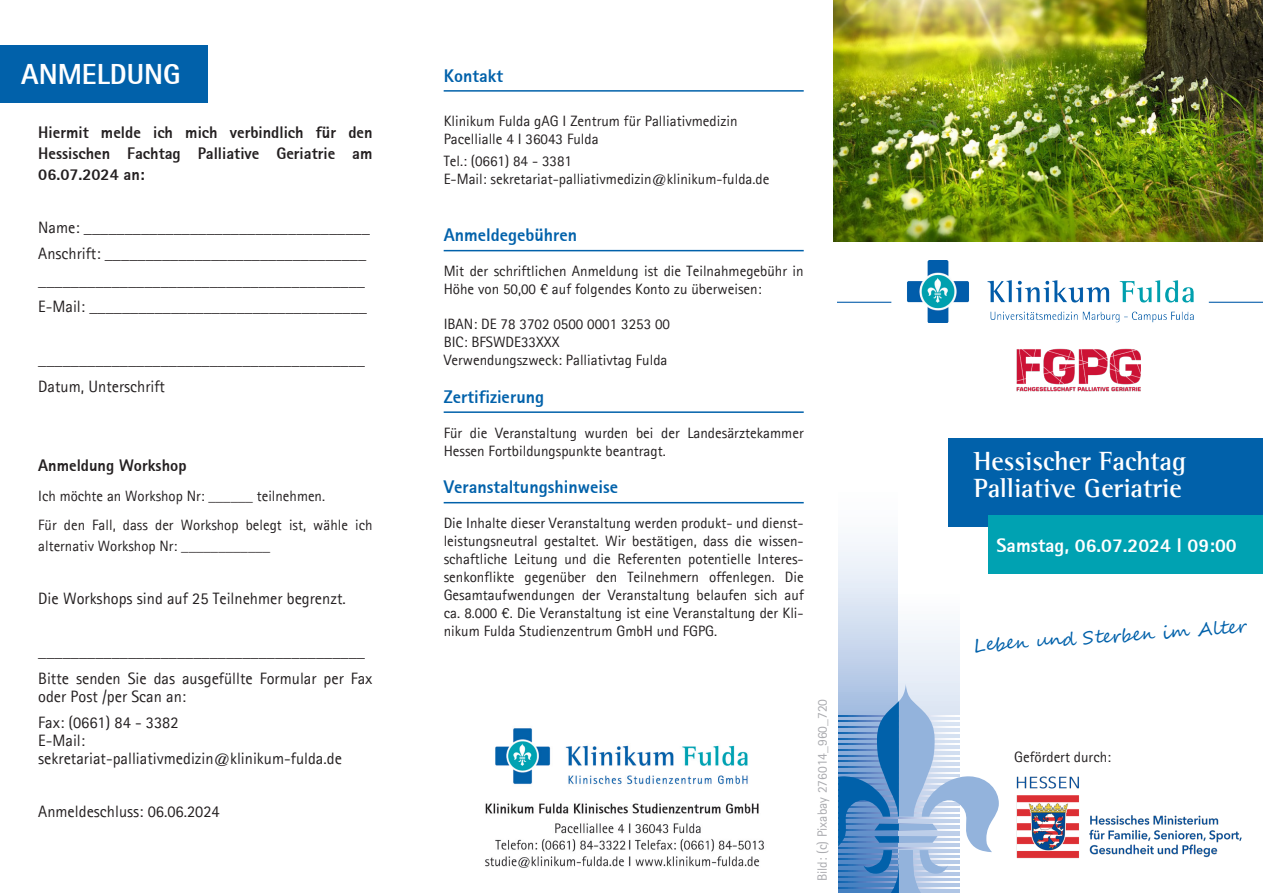
<style>
.page{position:relative;width:1263px;height:893px;background:#fff}
.page>*{position:absolute;margin:0;border:0;box-sizing:border-box;transform-origin:0 0}
.t1{font:800 28.5px "Agfa Rotis Sans Serif";color:#fff}
.t2{font:700 27px/27px "Agfa Rotis Semi Serif";color:#fff}
.t3{font:800 19.5px "Agfa Rotis Sans Serif";color:#fff}
.Begrüßung{font:800 18px "Agfa Rotis Sans Serif";color:#0161aa}
.t4{font:18px "Segoe Script";color:#0161aa}
.t5{font:16.5px/18px "Rotis Sans Serif";color:#231f20}
.t6{font:800 16.5px/21px "Agfa Rotis Sans Serif";color:#231f20;text-align:justify}
.t7{font:15px/18px "Rotis Sans Serif";color:#231f20}
.t8{font:13.5px "Rotis Sans Serif";color:#aaabaf}
</style>
<div class="page">
<svg style="left:838px;top:542px;width:61px;height:142px;background:#d7e2f1"></svg>
<svg style="left:899px;top:526px;width:61px;height:158px"></svg>
<svg style="left:838px;top:684px;width:161px;height:209px"></svg>
<img style="left:838px;top:261px;width:425px;height:61px">
<div style="left:948px;top:438px;width:315px;height:88px;background:#0161aa"></div>
<div style="left:988px;top:515px;width:275px;height:59px;background:#00a2b2"></div>
<div style="left:0;top:45px;width:208px;height:58px;background:#0161aa"></div>
<img style="left:833px;top:0;width:430px;height:242px">
<img style="left:1016px;top:776px;width:226px;height:83px">
<img style="left:485px;top:728px;width:279px;height:140px">
<hr style="left:444px;top:90px;width:360px;height:2px;background:#0161aa">
<hr style="left:444px;top:250px;width:360px;height:1px;background:#0161aa">
<hr style="left:444px;top:411px;width:360px;height:2px;background:#0161aa">
<hr style="left:444px;top:502px;width:360px;height:1px;background:#0161aa">
<img style="left:1016px;top:348px;width:125px;height:43px">
<p class="t1" style="left:21px;top:56px;width:161px">ANMELDUNG</p>
<p class="t6" style="left:38px;top:121px;width:336px">Hiermit melde ich mich verbindlich für den Hessischen Fachtag Palliative Geriatrie am 06.07.2024 an:</p>
<p class="t5" style="left:38px;top:218px;width:333px">Name: ___________________________________</p>
<p class="t5" style="left:38px;top:244px;width:329px">Anschrift: ________________________________</p>
<p class="t5" style="left:38px;top:271px;width:328px">________________________________________</p>
<p class="t5" style="left:38px;top:297px;width:330px">E-Mail: __________________________________</p>
<p class="t5" style="left:38px;top:350px;width:328px">________________________________________</p>
<p class="t5" style="left:38px;top:377px;width:128px">Datum, Unterschrift</p>
<p class="t6" style="left:38px;top:455px;width:150px">Anmeldung Workshop</p>
<p class="t7" style="left:38px;top:486px;width:288px">Ich möchte an Workshop Nr: ______ teilnehmen.</p>
<p class="t7" style="left:38px;top:514px;width:336px;line-height:21px">Für den Fall, dass der Workshop belegt ist, wähle ich alternativ Workshop Nr: ____________</p>
<p class="t5" style="left:38px;top:589px;width:309px">Die Workshops sind auf 25 Teilnehmer begrenzt.</p>
<p class="t5" style="left:38px;top:642px;width:328px">________________________________________</p>
<p class="t5" style="left:38px;top:669px;width:336px">Bitte senden Sie das ausgefüllte Formular per Fax oder Post /per Scan an:</p>
<p class="t5" style="left:38px;top:713px;width:305px">Fax: (0661) 84 - 3382<br>E-Mail: sekretariat-palliativmedizin@klinikum-fulda.de</p>
<p class="t5" style="left:38px;top:802px;width:183px">Anmeldeschluss: 06.06.2024</p>
<p class="Begrüßung" style="left:444px;top:64px;width:61px">Kontakt</p>
<p class="t7" style="left:444px;top:112px;width:295px">Klinikum Fulda gAG I Zentrum für Palliativmedizin<br>Pacellialle 4 I 36043 Fulda</p>
<p class="t7" style="left:444px;top:152px;width:327px">Tel.: (0661) 84 - 3381<br>E-Mail: sekretariat-palliativmedizin@klinikum-fulda.de</p>
<p class="Begrüßung" style="left:444px;top:224px;width:135px">Anmeldegebühren</p>
<p class="t7" style="left:444px;top:262px;width:361px">Mit der schriftlichen Anmeldung ist die Teilnahmegebühr in<br>Höhe von 50,00 € auf folgendes Konto zu überweisen:</p>
<p class="t7" style="left:444px;top:315px;width:228px">IBAN: DE 78 3702 0500 0001 3253 00<br>BIC: BFSWDE33XXX<br>Verwendungszweck: Palliativtag Fulda</p>
<p class="Begrüßung" style="left:444px;top:385px;width:102px">Zertifizierung</p>
<p class="t7" style="left:444px;top:424px;width:362px">Für die Veranstaltung wurden bei der Landesärztekammer<br>Hessen Fortbildungspunkte beantragt.</p>
<p class="Begrüßung" style="left:444px;top:476px;width:176px">Veranstaltungshinweise</p>
<p class="t7" style="left:444px;top:514px;width:362px;text-align:justify">Die Inhalte dieser Veranstaltung werden produkt- und dienst&shy;leistungsneutral gestaltet. Wir bestätigen, dass die wissen&shy;schaftliche Leitung und die Referenten potentielle Interes&shy;senkonflikte gegenüber den Teilnehmern offenlegen. Die Gesamtaufwendungen der Veranstaltung belaufen sich auf ca. 8.000 €. Die Veranstaltung ist eine Veranstaltung der Kli&shy;nikum Fulda Studienzentrum GmbH und FGPG.</p>
<p class="t8" style="left:814px;top:881px;width:184px;rotate:-90deg">Bild: (c) Pixabay 276014_960_720</p>
<p class="t2" style="left:974px;top:447px;width:214px">Hessischer Fachtag<br>Palliative Geriatrie</p>
<p class="t3" style="left:996px;top:533px;width:242px">Samstag, 06.07.2024 I 09:00</p>
<p class="t4" style="left:972px;top:631px;width:276px;rotate:-4deg">Leben und Sterben im Alter</p>
<p class="t7" style="left:1014px;top:748px;width:98px">Gefördert durch:</p>
</div>
